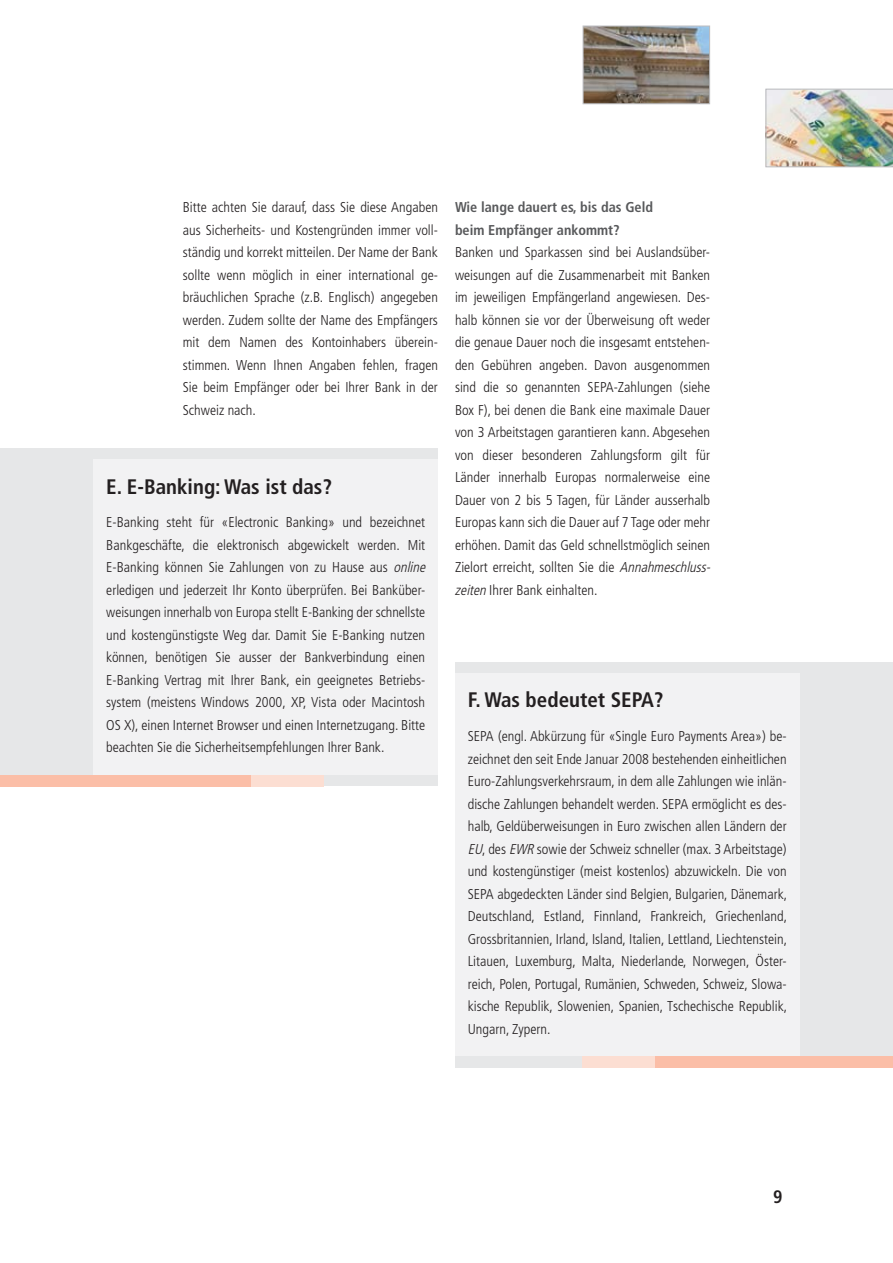
<style>
.page{position:relative;width:893px;height:1263px;background:#fff}
.page>*{position:absolute;margin:0;border:0;box-sizing:border-box;transform-origin:0 0}
.t1{font:700 condensed 21px "Frutiger LT Std";color:#231f20}
.t2{font:700 condensed 18px "Frutiger LT Std";color:#231f20}
.t3{font:300 condensed 14.25px/22.5px "Frutiger LT Std";color:#231f20;text-align:justify}
.s1{font-weight:700;color:#58595b}
.s2{font-style:italic}
</style>
<div class="page">
<div style="left:0;top:449px;width:438px;height:337px;background:#e6e7e8"></div>
<div style="left:455px;top:662px;width:438px;height:405px;background:#e6e7e8"></div>
<div style="left:94px;top:460px;width:344px;height:315px;background:#f2f2f3"></div>
<div style="left:0;top:775px;width:323px;height:11px;background:#fbbea7"></div>
<div style="left:583px;top:1056px;width:310px;height:11px;background:#fbbea7"></div>
<div style="left:251px;top:775px;width:72px;height:11px;background:#fcded2"></div>
<div style="left:583px;top:1056px;width:72px;height:11px;background:#fcded2"></div>
<div style="left:455px;top:674px;width:344px;height:382px;background:#f2f2f3"></div>
<img style="left:585px;top:28px;width:123px;height:74px">
<div style="left:583px;top:26px;width:127px;height:78px;border:1px solid #bcbdc0"></div>
<img style="left:765px;top:89px;width:128px;height:78px">
<p class="t3" style="left:183px;top:196px;width:257px">Bitte achten Sie darauf, dass Sie diese Angaben aus Sicherheits- und Kostengründen immer voll&shy;ständig und korrekt mitteilen. Der Name der Bank sollte wenn möglich in einer international ge&shy;bräuchlichen Sprache (z.B. Englisch) angegeben werden. Zudem sollte der Name des Empfängers mit dem Namen des Kontoinhabers überein&shy;stimmen. Wenn Ihnen Angaben fehlen, fragen Sie beim Empfänger oder bei Ihrer Bank in der Schweiz nach.</p>
<p class="t3" style="left:455px;top:196px;width:260px;text-align:left"><span class="s1">Wie lange dauert es, bis das Geld<br>beim Empfänger ankommt?<br></span>Banken und Sparkassen sind bei Auslandsüber&shy;weisungen auf die Zusammenarbeit mit Banken im jeweiligen Empfängerland angewiesen. Des&shy;halb können sie vor der Überweisung oft weder die genaue Dauer noch die insgesamt entstehen&shy;den Gebühren angeben. Davon ausgenommen sind die so genannten SEPA-Zahlungen (siehe Box F), bei denen die Bank eine maximale Dauer von 3 Arbeitstagen garantieren kann. Abgesehen von dieser besonderen Zahlungsform gilt für Länder innerhalb Europas normalerweise eine Dauer von 2 bis 5 Tagen, für Länder ausserhalb Europas kann sich die Dauer auf 7 Tage oder mehr erhöhen. Damit das Geld schnellstmöglich seinen Zielort erreicht, sollten Sie die <span class="s2">Annahmeschluss&shy;zeiten</span> Ihrer Bank einhalten.</p>
<p class="t1" style="left:106px;top:474px;width:227px">E. E-Banking: Was ist das?</p>
<p class="t3" style="left:106px;top:511px;width:324px;text-align:left">E-Banking steht für «Electronic Banking» und bezeichnet Bankgeschäfte, die elektronisch abgewickelt werden. Mit E-Banking können Sie Zahlungen von zu Hause aus <span class="s2">online </span>erledigen und jederzeit Ihr Konto überprüfen. Bei Banküber&shy;weisungen innerhalb von Europa stellt E-Banking der schnellste und kostengünstigste Weg dar. Damit Sie E-Banking nutzen können, benötigen Sie ausser der Bankverbindung einen E-Banking Vertrag mit Ihrer Bank, ein geeignetes Betriebs&shy;system (meistens Windows 2000, XP, Vista oder Macintosh OS X), einen Internet Browser und einen Internetzugang. Bitte beachten Sie die Sicherheitsempfehlungen Ihrer Bank.</p>
<p class="t1" style="left:468px;top:688px;width:197px">F. Was bedeutet SEPA?</p>
<p class="t3" style="left:468px;top:725px;width:321px">SEPA (engl. Abkürzung für «Single Euro Payments Area») be&shy;zeichnet den seit Ende Januar 2008 bestehenden einheitlichen Euro-Zahlungsverkehrsraum, in dem alle Zahlungen wie inlän&shy;dische Zahlungen behandelt werden. SEPA ermöglicht es des&shy;halb, Geldüberweisungen in Euro zwischen allen Ländern der <span class="s2">EU</span>, des <span class="s2">EWR</span> sowie der Schweiz schneller (max. 3 Arbeitstage) und kostengünstiger (meist kostenlos) abzuwickeln. Die von SEPA abgedeckten Länder sind Belgien, Bulgarien, Dänemark, Deutschland, Estland, Finnland, Frankreich, Griechenland, Grossbritannien, Irland, Island, Italien, Lettland, Liechtenstein, Litauen, Luxemburg, Malta, Niederlande, Norwegen, Öster&shy;reich, Polen, Portugal, Rumänien, Schweden, Schweiz, Slowa&shy;kische Republik, Slowenien, Spanien, Tschechische Republik, Ungarn, Zypern.</p>
<p class="t2" style="left:773px;top:1185px;width:11px">9</p>
</div>
